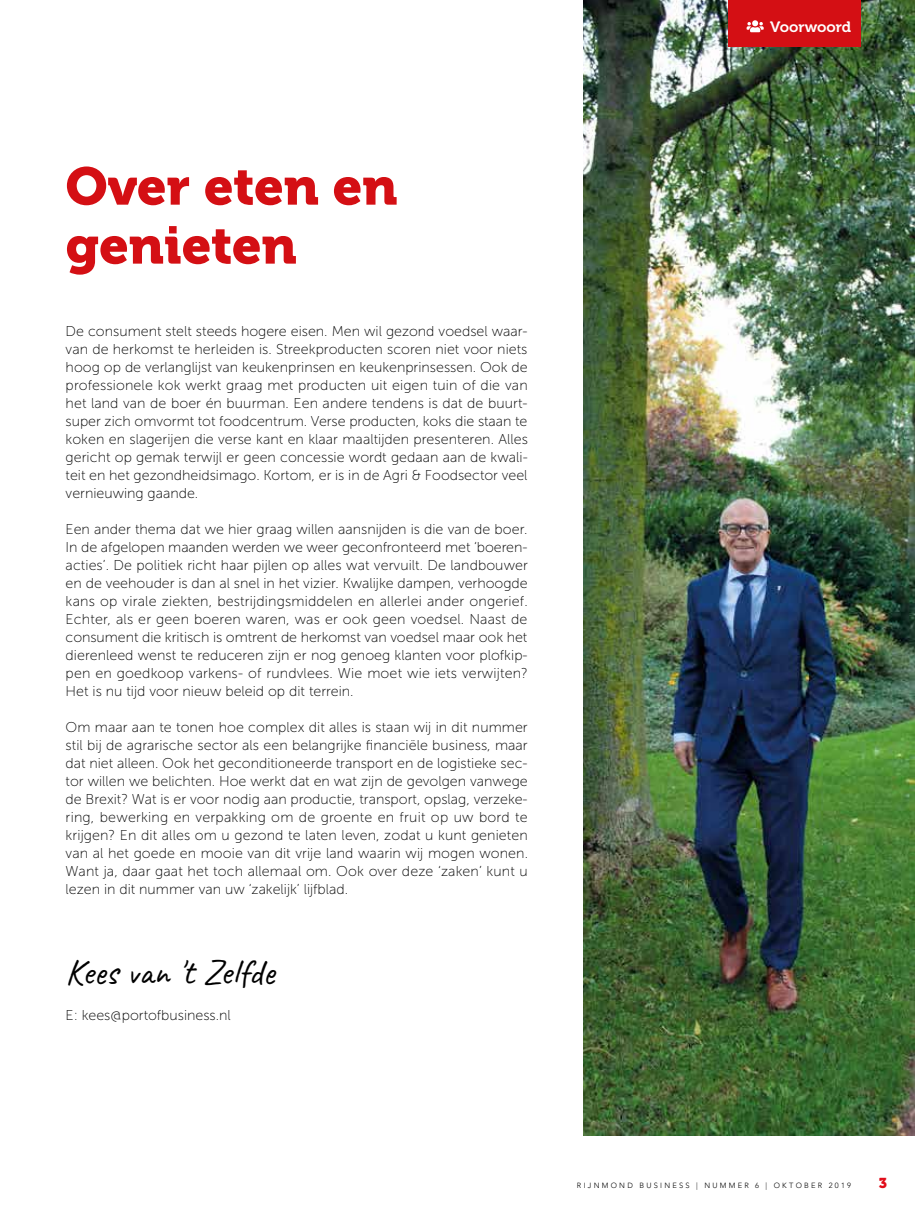
<style>
.page{position:relative;width:915px;height:1212px;background:#fff}
.page>*{position:absolute;margin:0;border:0;box-sizing:border-box;transform-origin:0 0}
.t1{font:52.5px/58.9px "Museo 900";color:#d40f14}
.t2{font:36px "Caveat";color:#000}
.t3{font:15px "Museo 700";color:#fff}
.t4{font:14.25px/18px "Museo Sans 100";color:#000;text-align:justify}
.t5{font:14.25px "Museo 900";color:#e10d1a}
.t6{font:300 7.5px "Avenir LT Std";letter-spacing:.3em;color:#000}
</style>
<div class="page">
<img style="left:583px;top:0;width:331px;height:1135px">
<div style="left:728px;top:0;width:132px;height:47px;background:#d40f14"></div>
<svg style="left:746px;top:20px;width:17px;height:12px"></svg>
<h1 class="t1" style="left:66px;top:157px;width:333px">Over eten en genieten</h1>
<p class="t4" style="left:66px;top:322px;width:463px">De consument stelt steeds hogere eisen. Men wil gezond voedsel waar&shy;van de herkomst te herleiden is. Streekproducten scoren niet voor niets hoog op de verlanglijst van keukenprinsen en keukenprinsessen. Ook de professionele kok werkt graag met producten uit eigen tuin of die van het land van de boer én buurman. Een andere tendens is dat de buurt&shy;super zich omvormt tot foodcentrum. Verse producten, koks die staan te koken en slagerijen die verse kant en klaar maaltijden presenteren. Alles gericht op gemak terwijl er geen concessie wordt gedaan aan de kwali&shy;teit en het gezondheidsimago. Kortom, er is in de Agri &amp; Foodsector veel vernieuwing gaande.</p>
<p class="t4" style="left:66px;top:520px;width:463px">Een ander thema dat we hier graag willen aansnijden is die van de boer.<br>In de afgelopen maanden werden we weer geconfronteerd met ‘boeren&shy;acties’. De politiek richt haar pijlen op alles wat vervuilt. De landbouwer en de veehouder is dan al snel in het vizier. Kwalijke dampen, verhoogde kans op virale ziekten, bestrijdingsmiddelen en allerlei ander ongerief.<br>Echter, als er geen boeren waren, was er ook geen voedsel. Naast de consument die kritisch is omtrent de herkomst van voedsel maar ook het dierenleed wenst te reduceren zijn er nog genoeg klanten voor plofkip&shy;pen en goedkoop varkens- of rundvlees. Wie moet wie iets verwijten?<br>Het is nu tijd voor nieuw beleid op dit terrein.</p>
<p class="t4" style="left:66px;top:718px;width:464px">Om maar aan te tonen hoe complex dit alles is staan wij in dit nummer stil bij de agrarische sector als een belangrijke financiële business, maar dat niet alleen. Ook het geconditioneerde transport en de logistieke sec&shy;tor willen we belichten. Hoe werkt dat en wat zijn de gevolgen vanwege de Brexit? Wat is er voor nodig aan productie, transport, opslag, verzeke&shy;ring, bewerking en verpakking om de groente en fruit op uw bord te krijgen? En dit alles om u gezond te laten leven, zodat u kunt genieten van al het goede en mooie van dit vrije land waarin wij mogen wonen.<br>Want ja, daar gaat het toch allemaal om. Ook over deze ‘zaken’ kunt u lezen in dit nummer van uw ‘zakelijk’ lijfblad.</p>
<h2 class="t2" style="left:66px;top:949px;width:210px">Kees van 't Zelfde</h2>
<p class="t4" style="left:66px;top:1006px;width:167px">E: kees@portofbusiness.nl</p>
<p class="t3" style="left:770px;top:18px;width:82px">Voorwoord</p>
<p class="t6" style="left:576px;top:1181px;width:275px">RIJNMOND BUSINESS | NUMMER 6 | OKTOBER 2019</p>
<p class="t5" style="left:878px;top:1175px;width:10px">3</p>
</div>
